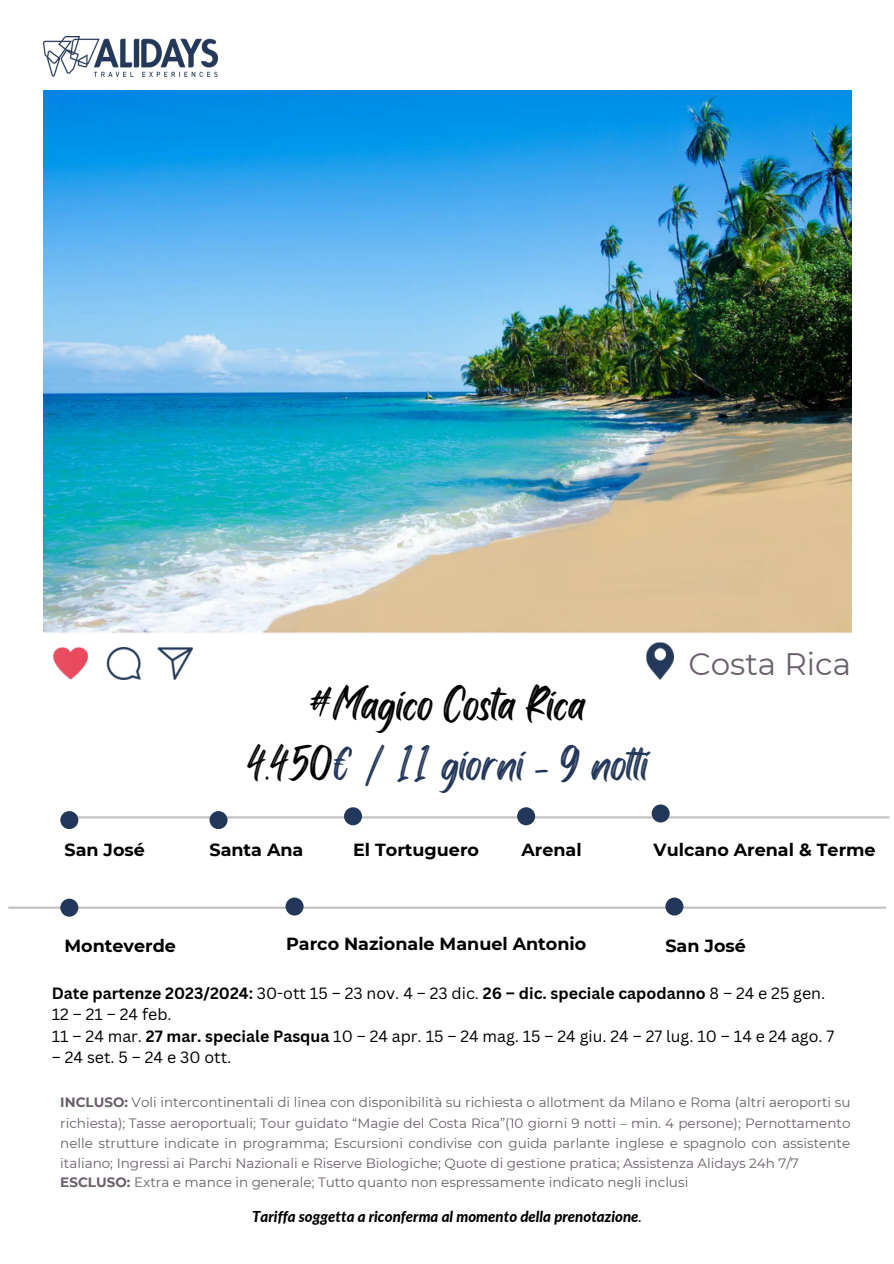
<style>
.page{position:relative;width:894px;height:1264px;background:#fff}
.page>*{position:absolute;margin:0;border:0;box-sizing:border-box;transform-origin:0 0}
.t1{font:43.5px "Black Bones";color:#23375a}
.t2{font:43.5px "Black Bones";color:#000}
.t3{font:31.05px "Montserrat";color:#6a606b}
.t4{font:700 17.55px "Montserrat";color:#000}
.t5{font:15.9px "Canva Sans";color:#000}
.t6{font:700 15.9px/21.5px "Canva Sans";color:#000}
.t7{font:italic 800 15px "Lato";color:#000}
.t8{font:13.5px/20.2px "Montserrat";color:#6a606b;text-align:justify}
.s1{color:#000}
.s2{font-weight:400}
.s3{font-weight:700}
</style>
<div class="page">
<img style="left:43px;top:91px;width:808px;height:542px">
<img style="left:52px;top:648px;width:141px;height:31px">
<img style="left:43px;top:37px;width:175px;height:39px">
<img style="left:646px;top:642px;width:27px;height:37px">
<hr style="left:65px;top:816px;width:824px;height:2px;background:#c2c2c2">
<hr style="left:8px;top:906px;width:877px;height:2px;background:#c2c2c2">
<div style="left:60px;top:811px;width:18px;height:18px;background:#23375a;border-radius:50%"></div>
<div style="left:60px;top:898px;width:18px;height:18px;background:#23375a;border-radius:50%"></div>
<div style="left:209px;top:811px;width:18px;height:18px;background:#23375a;border-radius:50%"></div>
<div style="left:344px;top:807px;width:18px;height:18px;background:#23375a;border-radius:50%"></div>
<div style="left:517px;top:807px;width:18px;height:18px;background:#23375a;border-radius:50%"></div>
<div style="left:651px;top:804px;width:18px;height:18px;background:#23375a;border-radius:50%"></div>
<div style="left:285px;top:897px;width:18px;height:18px;background:#23375a;border-radius:50%"></div>
<div style="left:665px;top:897px;width:18px;height:18px;background:#23375a;border-radius:50%"></div>
<p class="t4" style="left:65px;top:838px;width:82px">San José</p>
<p class="t2" style="left:309px;top:673px;width:277px">#Magico Costa Rica</p>
<p class="t1" style="left:246px;top:734px;width:402px"><span class="s1">4.450</span>€ / 11 giorni - 9 not i</p>
<p class="t3" style="left:688px;top:645px;width:164px">Costa Rica</p>
<p class="t4" style="left:209px;top:838px;width:95px">Santa Ana</p>
<p class="t4" style="left:353px;top:838px;width:127px">El Tortuguero</p>
<p class="t4" style="left:521px;top:838px;width:62px">Arenal</p>
<p class="t4" style="left:653px;top:838px;width:223px">Vulcano Arenal &amp; Terme</p>
<p class="t4" style="left:286px;top:933px;width:301px">Parco Nazionale Manuel Antonio</p>
<p class="t4" style="left:665px;top:935px;width:82px">San José</p>
<p class="t6" style="left:52px;top:981px;width:774px">Date partenze 2023/2024: <span class="s2">30-ott 15 – 23 nov. 4 – 23 dic.</span> 26 – dic. speciale capodanno <span class="s2">8 – 24 e 25 gen.<br>12 – 21 – 24 feb.</span></p>
<p class="t5" style="left:52px;top:1024px;width:783px">11 – 24 mar. <span class="s3">27 mar. speciale Pasqua</span> 10 – 24 apr. 15 – 24 mag. 15 – 24 giu. 24 – 27 lug. 10 – 14 e 24 ago. 7</p>
<p class="t5" style="left:52px;top:1046px;width:181px">– 24 set. 5 – 24 e 30 ott.</p>
<p class="t4" style="left:65px;top:935px;width:113px">Monteverde</p>
<p class="t8" style="left:60px;top:1092px;width:791px"><span class="s3">INCLUSO:</span> Voli intercontinentali di linea con disponibilità su richiesta o allotment da Milano e Roma (altri aeroporti su richiesta); Tasse aeroportuali; Tour guidato “Magie del Costa Rica”(10 giorni 9 notti – min. 4 persone); Pernottamento nelle strutture indicate in programma; Escursioni condivise con guida parlante inglese e spagnolo con assistente italiano; Ingressi ai Parchi Nazionali e Riserve Biologiche; Quote di gestione pratica; Assistenza Alidays 24h 7/7</p>
<p class="t8" style="left:60px;top:1172px;width:629px"><span class="s3">ESCLUSO:</span> Extra e mance in generale; Tutto quanto non espressamente indicato negli inclusi</p>
<p class="t7" style="left:252px;top:1207px;width:391px">Tariffa soggetta a riconferma al momento della prenotazione<span class="s2">.</span></p>
</div>
